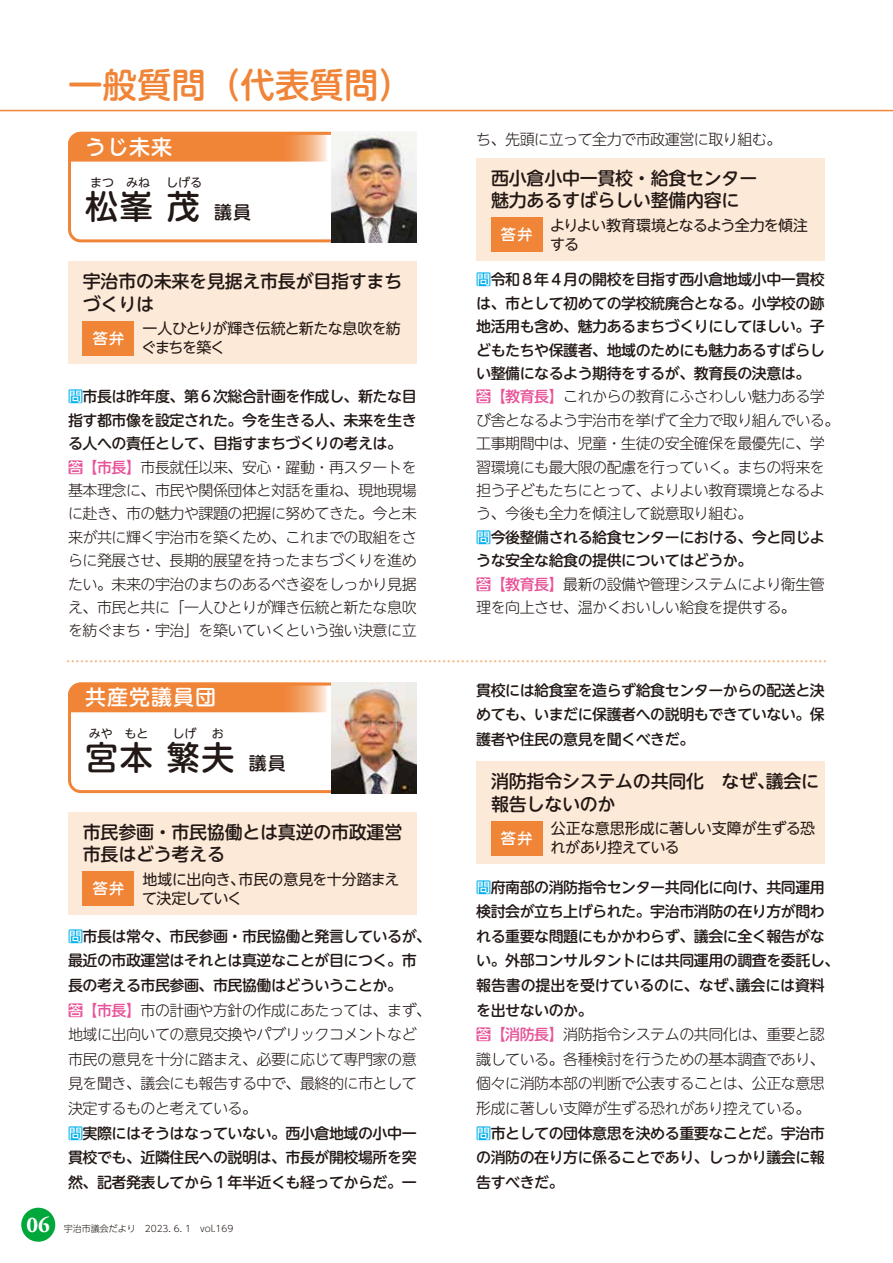
<style>
.page{position:relative;width:893px;height:1263px;background:#fff}
.page>*{position:absolute;margin:0;border:0;box-sizing:border-box;transform-origin:0 0}
.t1{font:500 34.5px "UD Shin M Go Pr 6";color:#f08437}
.t2{font:500 33px "UD Shin M Go Pr 6";color:#221815}
.t3{font:700 22.5px "Adobe Garamond Pro";color:#fff}
.t4{font:500 21px "UD Shin M Go Pr 6";letter-spacing:.05em;color:#fff}
.t5{font:500 18px/22.5px "UD Shin M Go Pr 6";letter-spacing:-.015em;color:#221815}
.t6{font:300 15px/23.4px "UD Shin M Go Pr 6";letter-spacing:-.035em;color:#221815}
.t7{font:500 15px/24.6px "UD Shin M Go Pr 6";letter-spacing:-.035em;color:#221815}
.t8{font:15px/19.5px "UD Shin M Go Pr 6";letter-spacing:-.025em;color:#221815}
.t9{font:15px/19.5px "UD Shin M Go Pr 6";letter-spacing:-.045em;color:#221815}
.t10{font:500 15px "UD Shin Go Pr 6";letter-spacing:.1em;color:#fff}
.t11{font:12px "UD Shin M Go Pr 6";color:#221815}
.t12{font:300 9px "UD Shin Go Pr 6";color:#221815}
.s1{font-size:18px}
.s2{font-family:"UD Shin Go Pr 6";font-weight:500;color:#00afec}
.s3{font-weight:500}
.s4{font-family:"UD Shin Go Pr 6";font-weight:500;color:#e85298}
.s5{font-weight:500;color:#e85298}
.s6{font-family:"UD Shin Go Pr 6";color:#00afec}
.s7{font-family:"UD Shin Go Pr 6";color:#e85298}
.s8{color:#e85298}
.s9{font-weight:300}
</style>
<div class="page">
<svg style="left:68px;top:132px;width:349px;height:110px"></svg>
<svg style="left:68px;top:682px;width:349px;height:111px"></svg>
<div style="left:68px;top:261px;width:349px;height:103px;background:#fde9d7"></div>
<div style="left:83px;top:321px;width:51px;height:34px;background:#f08437"></div>
<div style="left:476px;top:158px;width:349px;height:102px;background:#fde9d7"></div>
<div style="left:491px;top:218px;width:51px;height:34px;background:#f08437"></div>
<div style="left:68px;top:812px;width:349px;height:102px;background:#fde9d7"></div>
<div style="left:83px;top:872px;width:51px;height:34px;background:#f08437"></div>
<div style="left:476px;top:762px;width:349px;height:102px;background:#fde9d7"></div>
<div style="left:491px;top:821px;width:51px;height:34px;background:#f08437"></div>
<div style="left:21px;top:1208px;width:34px;height:34px;background:#00a73b;border-radius:50%"></div>
<hr style="left:0;top:110px;width:893px;height:1px;background:#f08437">
<svg style="left:68px;top:660px;width:758px;height:2px"></svg>
<h1 class="t1" style="left:68px;top:56px;width:346px">一般質問（代表質問）</h1>
<h3 class="t4" style="left:85px;top:129px;width:89px">うじ未来</h3>
<p class="t11" style="left:90px;top:173px;width:113px">まつ　みね 　しげる</p>
<h2 class="t2" style="left:85px;top:179px;width:168px">松峯 茂 <span class="s1">議員</span></h2>
<p class="t5" style="left:83px;top:269px;width:321px">宇治市の未来を見据え市長が目指すまちづくりは</p>
<p class="t10" style="left:93px;top:326px;width:33px">答弁</p>
<p class="t9" style="left:141px;top:317px;width:261px">一人ひとりが輝き伝統と新たな息吹を紡ぐまちを築く</p>
<p class="t6" style="left:68px;top:384px;width:350px"><span class="s2">問</span><span class="s3">市長は昨年度、第６次総合計画を作成し、新たな目指す都市像を設定された。今を生きる人、未来を生きる人への責任として、目指すまちづくりの考えは。</span><span class="s4">答</span><span class="s5">【市長】</span>市長就任以来、安心・躍動・再スタートを基本理念に、市民や関係団体と対話を重ね、現地現場に赴き、市の魅力や課題の把握に努めてきた。今と未来が共に輝く宇治市を築くため、これまでの取組をさらに発展させ、長期的展望を持ったまちづくりを進めたい。未来の宇治のまちのあるべき姿をしっかり見据え、市民と共に「一人ひとりが輝き伝統と新たな息吹を紡ぐまち・宇治」を築いていくという強い決意に立</p>
<h3 class="t4" style="left:85px;top:680px;width:133px">共産党議員団</h3>
<p class="t11" style="left:89px;top:723px;width:136px">みや もと　　しげ　お</p>
<h2 class="t2" style="left:85px;top:729px;width:202px">宮本 繁夫 <span class="s1">議員</span></h2>
<p class="t5" style="left:83px;top:819px;width:321px">市民参画・市民協働とは真逆の市政運営市長はどう考える</p>
<p class="t10" style="left:93px;top:876px;width:33px">答弁</p>
<p class="t8" style="left:142px;top:868px;width:259px">地域に出向き、市民の意見を十分踏まえて決定していく</p>
<p class="t7" style="left:68px;top:923px;width:365px"><span class="s6">問</span>市長は常々、市民参画・市民協働と発言しているが、最近の市政運営はそれとは真逆なことが目につく。市長の考える市民参画、市民協働はどういうことか。<br><span class="s7">答</span><span class="s8">【市長】</span><span class="s9">市の計画や方針の作成にあたっては、まず、地域に出向いての意見交換やパブリックコメントなど市民の意見を十分に踏まえ、必要に応じて専門家の意見を聞き、議会にも報告する中で、最終的に市として決定するものと考えている。<br></span><span class="s6">問</span>実際にはそうはなっていない。西小倉地域の小中一貫校でも、近隣住民への説明は、市長が開校場所を突然、記者発表してから１年半近くも経ってからだ。一</p>
<h3 class="t3" style="left:27px;top:1212px;width:25px">06</h3>
<p class="t12" style="left:64px;top:1221px;width:171px">宇治市議会だより　2023. 6. 1　vol.169</p>
<p class="t6" style="left:476px;top:127px;width:307px">ち、先頭に立って全力で市政運営に取り組む。</p>
<p class="t5" style="left:491px;top:165px;width:268px">西小倉小中一貫校・給食センター魅力あるすばらしい整備内容に</p>
<p class="t10" style="left:501px;top:222px;width:33px">答弁</p>
<p class="t9" style="left:550px;top:214px;width:259px">よりよい教育環境となるよう全力を傾注する</p>
<p class="t6" style="left:476px;top:267px;width:365px"><span class="s2">問</span><span class="s3">令和８年４月の開校を目指す西小倉地域小中一貫校は、市として初めての学校統廃合となる。小学校の跡地活用も含め、魅力あるまちづくりにしてほしい。子どもたちや保護者、地域のためにも魅力あるすばらしい整備になるよう期待をするが、教育長の決意は。<br></span><span class="s4">答</span><span class="s5">【教育長】</span>これからの教育にふさわしい魅力ある学び舎となるよう宇治市を挙げて全力で取り組んでいる。工事期間中は、児童・生徒の安全確保を最優先に、学習環境にも最大限の配慮を行っていく。まちの将来を担う子どもたちにとって、よりよい教育環境となるよう、今後も全力を傾注して鋭意取り組む。<br><span class="s2">問</span><span class="s3">今後整備される給食センターにおける、今と同じような安全な給食の提供についてはどうか。<br></span><span class="s4">答</span><span class="s5">【教育長】</span>最新の設備や管理システムにより衛生管理を向上させ、温かくおいしい給食を提供する。</p>
<p class="t7" style="left:476px;top:677px;width:350px;text-align:justify">貫校には給食室を造らず給食センターからの配送と決めても、いまだに保護者への説明もできていない。保護者や住民の意見を聞くべきだ。</p>
<p class="t5" style="left:491px;top:769px;width:330px">消防指令システムの共同化　なぜ､議会に報告しないのか</p>
<p class="t10" style="left:501px;top:826px;width:33px">答弁</p>
<p class="t8" style="left:550px;top:818px;width:266px">公正な意思形成に著しい支障が生ずる恐れがあり控えている</p>
<p class="t7" style="left:476px;top:874px;width:365px"><span class="s6">問</span>府南部の消防指令センター共同化に向け、共同運用検討会が立ち上げられた。宇治市消防の在り方が問われる重要な問題にもかかわらず、議会に全く報告がない。外部コンサルタントには共同運用の調査を委託し、報告書の提出を受けているのに、なぜ､議会には資料を出せないのか。<br><span class="s7">答</span><span class="s8">【消防長】</span><span class="s9">消防指令システムの共同化は、重要と認識している。各種検討を行うための基本調査であり、個々に消防本部の判断で公表することは、公正な意思形成に著しい支障が生ずる恐れがあり控えている。<br></span><span class="s6">問</span>市としての団体意思を決める重要なことだ。宇治市の消防の在り方に係ることであり、しっかり議会に報告すべきだ。</p>
</div>
